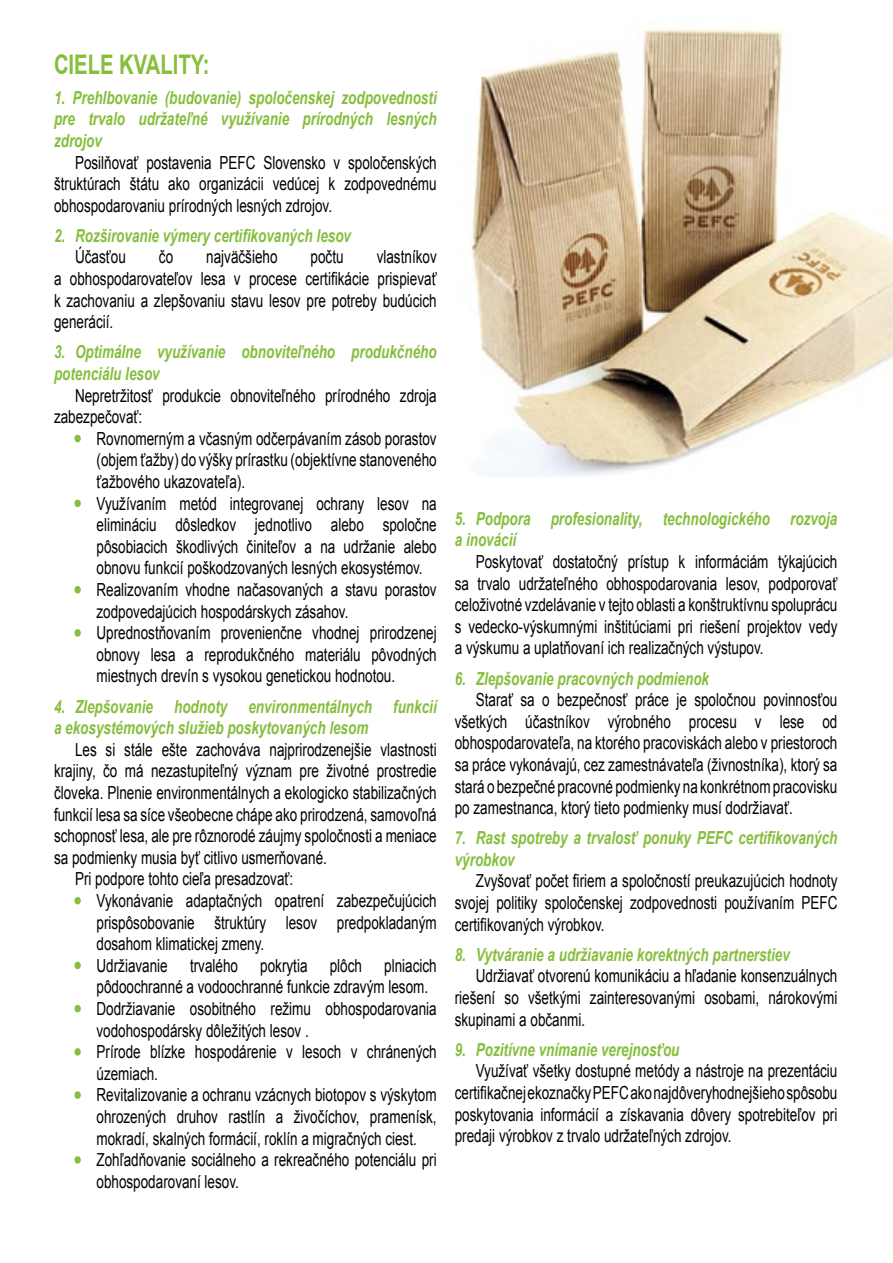
<style>
.page{position:relative;width:893px;height:1263px;background:#fff}
.page>*{position:absolute;margin:0;border:0;box-sizing:border-box;transform-origin:0 0}
.t1{font:700 27px "Arial";color:#86be3d;scale:.75 1}
.t2{font:18px/21.6px "Arial";color:#000;text-align:justify;scale:.75 1}
.t3{font:italic 700 18px/21.6px "Arial";color:#86be3d;scale:.75 1}
.s1{color:#86be3d}
</style>
<div class="page">
<svg style="left:74px;top:434px;width:7px;height:9px"></svg>
<svg style="left:74px;top:499px;width:7px;height:8px"></svg>
<svg style="left:74px;top:586px;width:7px;height:8px"></svg>
<svg style="left:74px;top:629px;width:7px;height:8px"></svg>
<svg style="left:74px;top:897px;width:7px;height:8px"></svg>
<svg style="left:74px;top:961px;width:7px;height:9px"></svg>
<svg style="left:74px;top:1005px;width:7px;height:8px"></svg>
<svg style="left:74px;top:1048px;width:7px;height:8px"></svg>
<svg style="left:74px;top:1091px;width:7px;height:8px"></svg>
<svg style="left:74px;top:1156px;width:7px;height:8px"></svg>
<img style="left:471px;top:29px;width:422px;height:448px">
<p class="t1" style="left:54px;top:46px;width:209px">CIELE KVALITY:</p>
<p class="t3" style="left:54px;top:87px;width:512px;text-align:justify">1. Prehlbovanie (budovanie) spoločenskej zodpovednosti pre trvalo udržateľné využívanie prírodných lesných zdrojov</p>
<p class="t2" style="left:54px;top:152px;width:512px;text-indent:21px">Posilňovať postavenia PEFC Slovensko v spoločenských štruktúrach štátu ako organizácii vedúcej k zodpovednému obhospodarovaniu prírodných lesných zdrojov.</p>
<p class="t3" style="left:54px;top:225px;width:398px">2. Rozširovanie výmery certifikovaných lesov</p>
<p class="t2" style="left:75px;top:247px;width:69px">Účasťou</p>
<p class="t2" style="left:159px;top:247px;width:21px">čo</p>
<p class="t2" style="left:206px;top:247px;width:97px">najväčšieho</p>
<p class="t2" style="left:311px;top:247px;width:46px">počtu</p>
<p class="t2" style="left:54px;top:247px;width:512px;text-indent:323px">vlastníkov a obhospodarovateľov lesa v procese certifikácie prispievať k zachovaniu a zlepšovaniu stavu lesov pre potreby budúcich generácií.</p>
<p class="t3" style="left:54px;top:342px;width:512px">3. Optimálne využívanie obnoviteľného produkčného potenciálu lesov</p>
<p class="t2" style="left:54px;top:385px;width:512px;text-indent:21px">Nepretržitosť produkcie obnoviteľného prírodného zdroja zabezpečovať:</p>
<p class="t2" style="left:97px;top:428px;width:455px;text-indent:-21px"><span class="s1">•</span> Rovnomerným a včasným odčerpávaním zásob porastov (objem ťažby) do výšky prírastku (objektívne stanoveného ťažbového ukazovateľa).</p>
<p class="t2" style="left:97px;top:493px;width:455px;text-indent:-21px"><span class="s1">•</span> Využívaním metód integrovanej ochrany lesov na elimináciu dôsledkov jednotlivo alebo spoločne pôsobiacich škodlivých činiteľov a na udržanie alebo obnovu funkcií poškodzovaných lesných ekosystémov.</p>
<p class="t2" style="left:97px;top:579px;width:455px;text-indent:-21px"><span class="s1">•</span> Realizovaním vhodne načasovaných a stavu porastov zodpovedajúcich hospodárskych zásahov.</p>
<p class="t2" style="left:97px;top:622px;width:455px;text-indent:-21px"><span class="s1">•</span> Uprednostňovaním provenienčne vhodnej prirodzenej obnovy lesa a reprodukčného materiálu pôvodných miestnych drevín s vysokou genetickou hodnotou.</p>
<p class="t3" style="left:54px;top:696px;width:512px">4. Zlepšovanie hodnoty environmentálnych funkcií a ekosystémových služieb poskytovaných lesom</p>
<p class="t2" style="left:54px;top:739px;width:512px;text-indent:21px">Les si stále ešte zachováva najprirodzenejšie vlastnosti krajiny, čo má nezastupiteľný význam pre životné prostredie človeka. Plnenie environmentálnych a ekologicko stabilizačných funkcií lesa sa síce všeobecne chápe ako prirodzená, samovoľná schopnosť lesa, ale pre rôznorodé záujmy spoločnosti a meniace sa podmienky musia byť citlivo usmerňované.</p>
<p class="t2" style="left:75px;top:868px;width:293px">Pri podpore tohto cieľa presadzovať:</p>
<p class="t2" style="left:97px;top:890px;width:455px;text-indent:-21px"><span class="s1">•</span> Vykonávanie adaptačných opatrení zabezpečujúcich prispôsobovanie štruktúry lesov predpokladaným dosahom klimatickej zmeny.</p>
<p class="t2" style="left:97px;top:955px;width:455px;text-indent:-21px"><span class="s1">•</span> Udržiavanie trvalého pokrytia plôch plniacich pôdoochranné a vodoochranné funkcie zdravým lesom.</p>
<p class="t2" style="left:97px;top:998px;width:455px;text-indent:-21px"><span class="s1">•</span> Dodržiavanie osobitného režimu obhospodarovania vodohospodársky dôležitých lesov .</p>
<p class="t2" style="left:97px;top:1041px;width:455px;text-indent:-21px"><span class="s1">•</span> Prírode blízke hospodárenie v lesoch v chránených územiach.</p>
<p class="t2" style="left:97px;top:1084px;width:455px;text-indent:-21px"><span class="s1">•</span> Revitalizovanie a ochranu vzácnych biotopov s výskytom ohrozených druhov rastlín a živočíchov, pramenísk, mokradí, skalných formácií, roklín a migračných ciest.</p>
<p class="t2" style="left:97px;top:1149px;width:455px;text-indent:-21px"><span class="s1">•</span> Zohľadňovanie sociálneho a rekreačného potenciálu pri obhospodarovaní lesov.</p>
<p class="t3" style="left:455px;top:508px;width:512px">5. Podpora profesionality, technologického rozvoja a inovácií</p>
<p class="t2" style="left:455px;top:551px;width:512px;text-indent:21px">Poskytovať dostatočný prístup k informáciám týkajúcich sa trvalo udržateľného obhospodarovania lesov, podporovať celoživotné vzdelávanie v tejto oblasti a konštruktívnu spoluprácu s vedecko-výskumnými inštitúciami pri riešení projektov vedy a výskumu a uplatňovaní ich realizačných výstupov.</p>
<p class="t3" style="left:455px;top:668px;width:341px">6. Zlepšovanie pracovných podmienok</p>
<p class="t2" style="left:455px;top:689px;width:512px;text-indent:21px">Starať sa o bezpečnosť práce je spoločnou povinnosťou všetkých účastníkov výrobného procesu v lese od obhospodarovateľa, na ktorého pracoviskách alebo v priestoroch sa práce vykonávajú, cez zamestnávateľa (živnostníka), ktorý sa stará o bezpečné pracovné podmienky na konkrétnom pracovisku po zamestnanca, ktorý tieto podmienky musí dodržiavať.</p>
<p class="t3" style="left:455px;top:828px;width:512px">7. Rast spotreby a trvalosť ponuky PEFC certifikovaných výrobkov</p>
<p class="t2" style="left:455px;top:870px;width:512px;text-indent:21px">Zvyšovať počet firiem a spoločností preukazujúcich hodnoty svojej politiky spoločenskej zodpovednosti používaním PEFC certifikovaných výrobkov.</p>
<p class="t3" style="left:455px;top:944px;width:448px">8. Vytváranie a udržiavanie korektných partnerstiev</p>
<p class="t2" style="left:455px;top:965px;width:512px;text-indent:21px">Udržiavať otvorenú komunikáciu a hľadanie konsenzuálnych riešení so všetkými zainteresovanými osobami, nárokovými skupinami a občanmi.</p>
<p class="t3" style="left:455px;top:1039px;width:301px">9. Pozitívne vnímanie verejnosťou</p>
<p class="t2" style="left:455px;top:1060px;width:512px;text-indent:21px">Využívať všetky dostupné metódy a nástroje na prezentáciu certifikačnejekoznačkyPEFCakonajdôveryhodnejšiehospôsobu poskytovania informácií a získavania dôvery spotrebiteľov pri predaji výrobkov z trvalo udržateľných zdrojov.</p>
</div>
